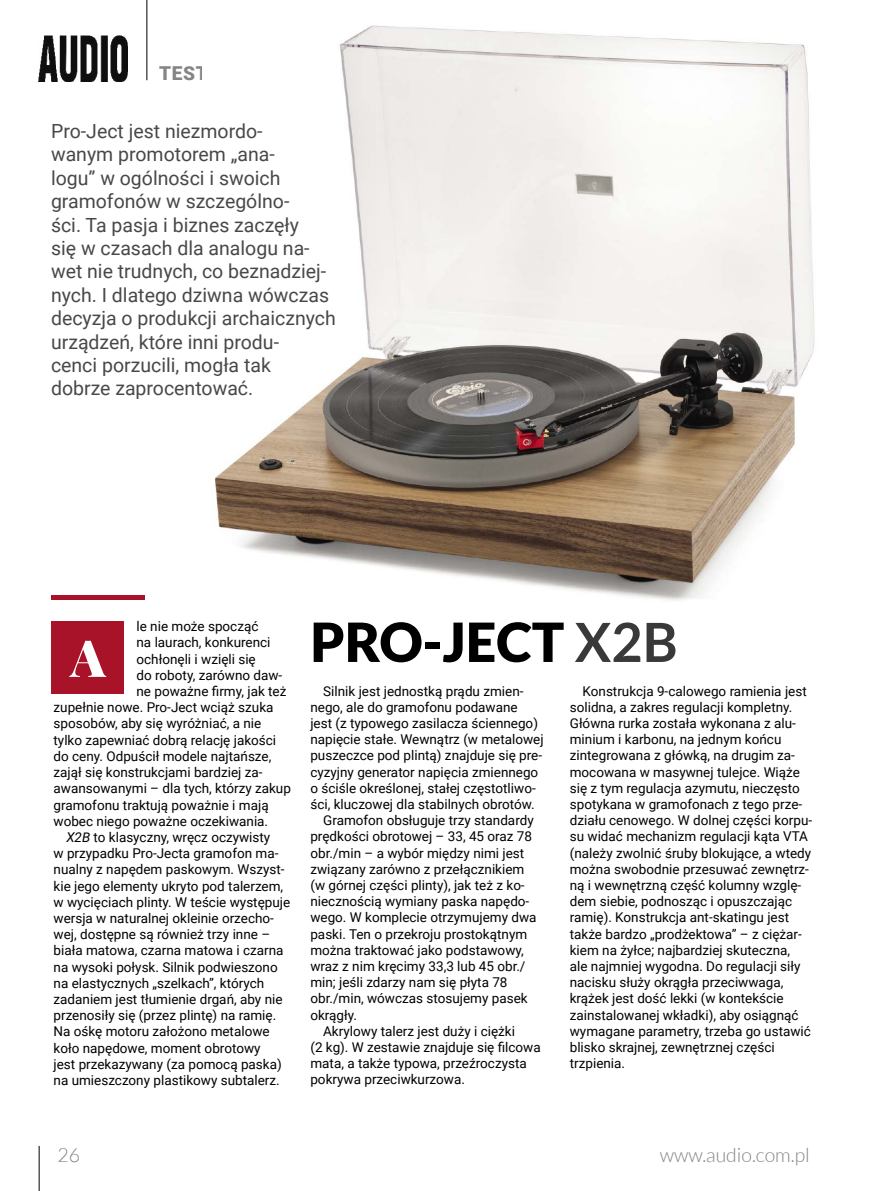
<style>
.page{position:relative;width:893px;height:1191px;background:#fff}
.page>*{position:absolute;margin:0;border:0;box-sizing:border-box;transform-origin:0 0}
.t1{font:900 54px "Lato";color:#000}
.t2{font:900 51.15px "Playfair Display";color:#fff}
.t3{font:19.5px/23.4px "Roboto";color:#484848}
.t4{font:300 19.5px "Lato";color:#858585}
.t5{font:13.5px/16.2px "Roboto";color:#000}
.s1{font-style:italic}
.s2{font-weight:700;color:#393939}
</style>
<div class="page">
<hr style="left:147px;top:0;width:1px;height:80px;background:#000">
<img style="left:39px;top:35px;width:89px;height:46px">
<hr style="left:39px;top:1145px;width:1px;height:46px;background:#000">
<img style="left:215px;top:25px;width:600px;height:576px">
<div style="left:51px;top:621px;width:73px;height:73px;background:#a9132a"></div>
<div style="left:51px;top:595px;width:94px;height:5px;background:#a9132a"></div>
<p class="t3" style="left:51px;top:119px;width:286px">Pro-Ject jest niezmordo-<br>wanym promotorem „ana-<br>logu” w ogólności i swoich gramofonów w szczególno-<br>ści. Ta pasja i biznes zaczęły<br>się w czasach dla analogu na&shy;wet nie trudnych, co beznadziej&shy;nych. I dlatego dziwna wówczas decyzja o produkcji archaicznych urządzeń, które inni produ-<br>cenci porzucili, mogła tak<br>dobrze zaprocentować.</p>
<p class="t5" style="left:137px;top:618px;width:123px">le nie może spocząć</p>
<p class="t5" style="left:137px;top:634px;width:136px">na laurach, konkurenci</p>
<p class="t5" style="left:137px;top:650px;width:121px">ochłonęli i wzięli się</p>
<p class="t5" style="left:137px;top:666px;width:147px">do roboty, zarówno daw-</p>
<p class="t5" style="left:137px;top:682px;width:151px">ne poważne firmy, jak też</p>
<p class="t5" style="left:54px;top:699px;width:222px">zupełnie nowe. Pro-Ject wciąż szuka</p>
<p class="t5" style="left:54px;top:715px;width:209px">sposobów, aby się wyróżniać, a nie</p>
<p class="t5" style="left:54px;top:731px;width:224px">tylko zapewniać dobrą relację jakości</p>
<p class="t5" style="left:54px;top:747px;width:219px">do ceny. Odpuścił modele najtańsze,</p>
<p class="t5" style="left:54px;top:763px;width:210px">zajął się konstrukcjami bardziej za-</p>
<p class="t5" style="left:54px;top:780px;width:239px">awansowanymi – dla tych, którzy zakup</p>
<p class="t5" style="left:54px;top:796px;width:217px">gramofonu traktują poważnie i mają</p>
<p class="t5" style="left:54px;top:812px;width:216px">wobec niego poważne oczekiwania.</p>
<p class="t5" style="left:66px;top:828px;width:206px"><span class="s1">X2B</span> to klasyczny, wręcz oczywisty</p>
<p class="t5" style="left:54px;top:844px;width:226px">w przypadku Pro-Jecta gramofon ma-</p>
<p class="t5" style="left:54px;top:861px;width:232px">nualny z napędem paskowym. Wszyst-</p>
<p class="t5" style="left:54px;top:877px;width:231px">kie jego elementy ukryto pod talerzem,</p>
<p class="t5" style="left:54px;top:893px;width:238px">w wycięciach plinty. W teście występuje</p>
<p class="t5" style="left:54px;top:909px;width:222px">wersja w naturalnej okleinie orzecho-</p>
<p class="t5" style="left:54px;top:925px;width:218px">wej, dostępne są również trzy inne –</p>
<p class="t5" style="left:54px;top:942px;width:232px">biała matowa, czarna matowa i czarna</p>
<p class="t5" style="left:54px;top:958px;width:226px">na wysoki połysk. Silnik podwieszono</p>
<p class="t5" style="left:54px;top:974px;width:212px">na elastycznych „szelkach”, których</p>
<p class="t5" style="left:54px;top:990px;width:230px">zadaniem jest tłumienie drgań, aby nie</p>
<p class="t5" style="left:54px;top:1006px;width:224px">przenosiły się (przez plintę) na ramię.</p>
<p class="t5" style="left:54px;top:1023px;width:218px">Na ośkę motoru założono metalowe</p>
<p class="t5" style="left:54px;top:1039px;width:208px">koło napędowe, moment obrotowy</p>
<p class="t5" style="left:54px;top:1055px;width:230px">jest przekazywany (za pomocą paska)</p>
<p class="t5" style="left:54px;top:1071px;width:228px">na umieszczony plastikowy subtalerz.</p>
<h2 class="t2" style="left:70px;top:617px;width:37px">A</h2>
<h1 class="t1" style="left:310px;top:610px;width:369px">PRO-JECT <span class="s2">X2B</span></h1>
<p class="t5" style="left:323px;top:682px;width:202px">Silnik jest jednostką prądu zmien-</p>
<p class="t5" style="left:310px;top:698px;width:209px">nego, ale do gramofonu podawane</p>
<p class="t5" style="left:310px;top:714px;width:229px">jest (z typowego zasilacza ściennego)</p>
<p class="t5" style="left:310px;top:730px;width:235px">napięcie stałe. Wewnątrz (w metalowej</p>
<p class="t5" style="left:310px;top:747px;width:233px">puszeczce pod plintą) znajduje się pre-</p>
<p class="t5" style="left:310px;top:763px;width:229px">cyzyjny generator napięcia zmiennego</p>
<p class="t5" style="left:310px;top:779px;width:227px">o ściśle określonej, stałej częstotliwo-</p>
<p class="t5" style="left:310px;top:795px;width:226px">ści, kluczowej dla stabilnych obrotów.</p>
<p class="t5" style="left:323px;top:811px;width:212px">Gramofon obsługuje trzy standardy</p>
<p class="t5" style="left:310px;top:828px;width:223px">prędkości obrotowej – 33, 45 oraz 78</p>
<p class="t5" style="left:310px;top:844px;width:215px">obr./min – a wybór między nimi jest</p>
<p class="t5" style="left:310px;top:860px;width:215px">związany zarówno z przełącznikiem</p>
<p class="t5" style="left:310px;top:876px;width:216px">(w górnej części plinty), jak też z ko-</p>
<p class="t5" style="left:310px;top:892px;width:220px">niecznością wymiany paska napędo-</p>
<p class="t5" style="left:310px;top:909px;width:228px">wego. W komplecie otrzymujemy dwa</p>
<p class="t5" style="left:310px;top:925px;width:218px">paski. Ten o przekroju prostokątnym</p>
<p class="t5" style="left:310px;top:941px;width:215px">można traktować jako podstawowy,</p>
<p class="t5" style="left:310px;top:957px;width:217px">wraz z nim kręcimy 33,3 lub 45 obr./</p>
<p class="t5" style="left:310px;top:973px;width:199px">min; jeśli zdarzy nam się płyta 78</p>
<p class="t5" style="left:310px;top:990px;width:219px">obr./min, wówczas stosujemy pasek</p>
<p class="t5" style="left:310px;top:1006px;width:48px">okrągły.</p>
<p class="t5" style="left:323px;top:1022px;width:193px">Akrylowy talerz jest duży i ciężki</p>
<p class="t5" style="left:310px;top:1038px;width:232px">(2 kg). W zestawie znajduje się filcowa</p>
<p class="t5" style="left:310px;top:1054px;width:218px">mata, a także typowa, przeźroczysta</p>
<p class="t5" style="left:310px;top:1071px;width:156px">pokrywa przeciwkurzowa.</p>
<p class="t5" style="left:570px;top:682px;width:244px;text-indent:13px">Konstrukcja 9-calowego ramienia jest solidna, a zakres regulacji kompletny.<br>Główna rurka została wykonana z alu&shy;minium i karbonu, na jednym końcu zintegrowana z główką, na drugim za&shy;mocowana w masywnej tulejce. Wiąże się z tym regulacja azymutu, nieczęsto spotykana w gramofonach z tego prze&shy;działu cenowego. W dolnej części korpu&shy;su widać mechanizm regulacji kąta VTA (należy zwolnić śruby blokujące, a wtedy można swobodnie przesuwać zewnętrz&shy;ną i wewnętrzną część kolumny wzglę&shy;dem siebie, podnosząc i opuszczając ramię). Konstrukcja ant-skatingu jest także bardzo „prodżektowa” – z ciężar&shy;kiem na żyłce; najbardziej skuteczna,<br>ale najmniej wygodna. Do regulacji siły nacisku służy okrągła przeciwwaga, krążek jest dość lekki (w kontekście zainstalowanej wkładki), aby osiągnąć wymagane parametry, trzeba go ustawić blisko skrajnej, zewnętrznej części trzpienia.</p>
<h3 class="t4" style="left:57px;top:1144px;width:24px">26</h3>
<h3 class="t4" style="left:660px;top:1144px;width:151px">www.audio.com.pl</h3>
</div>
